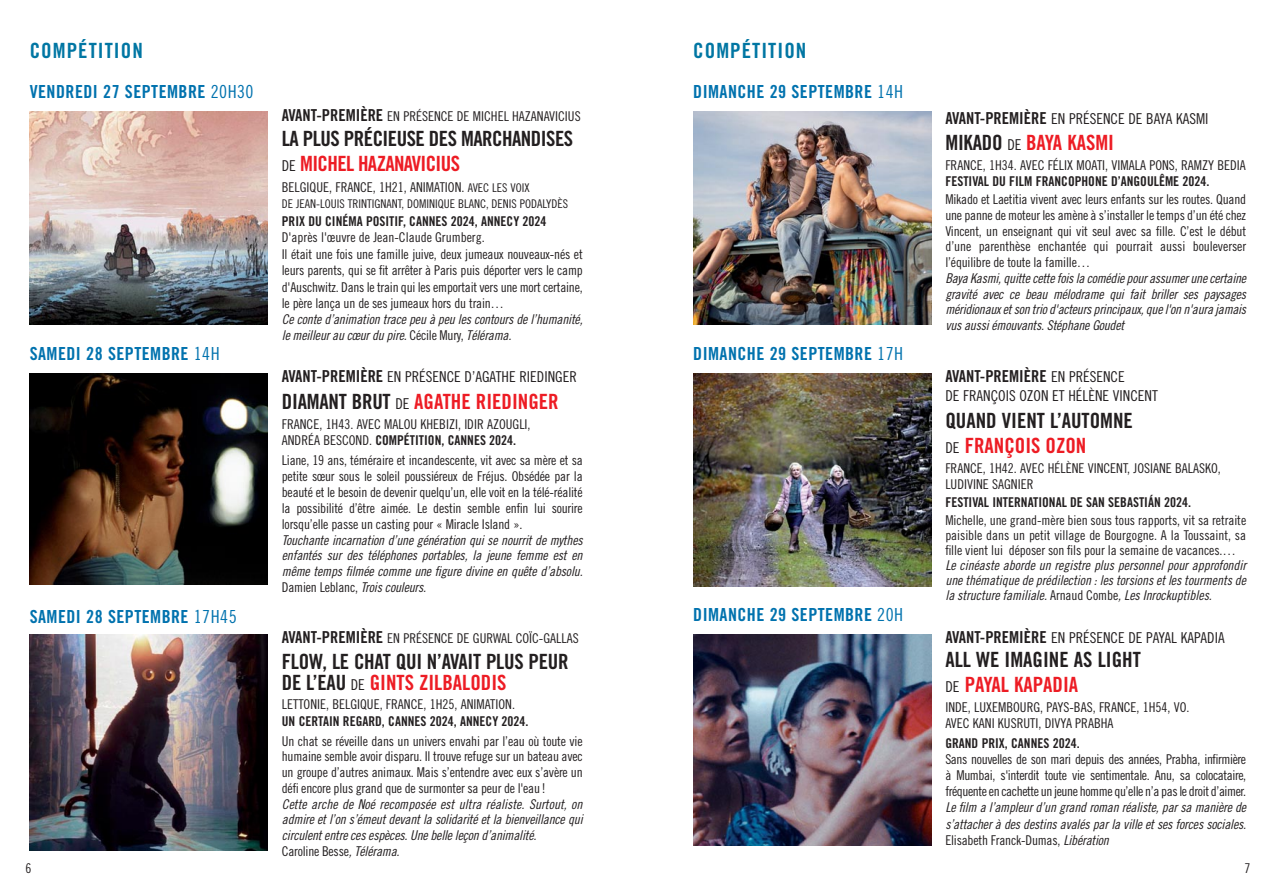
<style>
.page{position:relative;width:1276px;height:893px;background:#fff}
.page>*{position:absolute;margin:0;border:0;box-sizing:border-box;transform-origin:0 0}
.t1{font:21px/25.2px "Trade Gothic Bold Cond Twenty";letter-spacing:-.01em;color:#231f20}
.t2{font:21px "Trade Gothic Bold Cond Twenty";letter-spacing:-.005em;color:#ed1c24}
.t3{font:21px "Trade Gothic Bold Cond Twenty";letter-spacing:.05em;color:#0076a3}
.t4{font:18px "Trade Gothic Bold Cond Twenty";letter-spacing:.025em;color:#0072ae}
.t5{font:16.5px "Trade Gothic Bold Cond Twenty";color:#231f20}
.t6{font:15px "Trade Gothic Cond Eighteen";color:#231f20}
.t7{font:13.5px/15.8px "Trade Gothic Cond Eighteen";letter-spacing:-.005em;color:#231f20;text-align:justify}
.t8{font:italic 13.5px/15.8px "Trade Gothic Cond Eighteen";letter-spacing:-.02em;color:#231f20;text-align:justify}
.t9{font:13.5px "Trade Gothic Bold Cond Twenty";color:#231f20}
.t10{font:12px "Trade Gothic Cond Eighteen";color:#231f20}
.s1{font-family:"Trade Gothic Cond Eighteen"}
.s2{font-family:"Trade Gothic Bold Cond Twenty";font-size:16.5px}
.s3{font-family:"Trade Gothic Cond Eighteen";font-size:15px}
.s4{color:#ed1c24}
.s5{font-size:12px}
.s6{font-style:normal}
.s7{color:#231f20}
.s8{font-family:"Trade Gothic Cond Eighteen";font-size:15px;color:#231f20}
</style>
<div class="page">
<img style="left:693px;top:111px;width:238px;height:213px">
<img style="left:693px;top:373px;width:238px;height:213px">
<img style="left:693px;top:634px;width:238px;height:211px">
<img style="left:30px;top:111px;width:238px;height:213px">
<img style="left:30px;top:373px;width:238px;height:211px">
<img style="left:30px;top:634px;width:238px;height:216px">
<h1 class="t3" style="left:30px;top:42px;width:115px">COMPÉTITION</h1>
<h1 class="t3" style="left:693px;top:42px;width:115px">COMPÉTITION</h1>
<h2 class="t4" style="left:30px;top:85px;width:225px">VENDREDI 27 SEPTEMBRE <span class="s1">20H30</span></h2>
<h2 class="t4" style="left:693px;top:85px;width:211px">DIMANCHE 29 SEPTEMBRE <span class="s1">14H</span></h2>
<h2 class="t4" style="left:30px;top:347px;width:191px">SAMEDI 28 SEPTEMBRE <span class="s1">14H</span></h2>
<p class="t7" style="left:282px;top:110px;width:300px"><span class="s2">AVANT-PREMIÈRE</span> EN PRÉSENCE DE MICHEL HAZANAVICIUS</p>
<h1 class="t1" style="left:282px;top:128px;width:293px">LA PLUS PRÉCIEUSE DES MARCHANDISES<br><span class="s3">DE</span> <span class="s4">MICHEL HAZANAVICIUS</span></h1>
<p class="t7" style="left:282px;top:180px;width:249px">BELGIQUE, FRANCE, 1H21, ANIMATION. <span class="s5">AVEC LES VOIX</span></p>
<p class="t10" style="left:282px;top:200px;width:288px">DE JEAN-LOUIS TRINTIGNANT, DOMINIQUE BLANC, DENIS PODALYDÈS</p>
<p class="t9" style="left:282px;top:216px;width:266px">PRIX DU CINÉMA POSITIF, CANNES 2024, ANNECY 2024</p>
<p class="t7" style="left:282px;top:230px;width:302px;line-height:16.5px;text-align:left">D'après l'œuvre de Jean-Claude Grumberg.<br>Il était une fois une famille juive, deux jumeaux nouveaux-nés et leurs parents, qui se fit arrêter à Paris puis déporter vers le camp d'Auschwitz. Dans le train qui les emportait vers une mort certaine, le père lança un de ses jumeaux hors du train…</p>
<p class="t8" style="left:282px;top:312px;width:305px">Ceconted’animation tracepeu à peu lescontoursdel’humanité, lemeilleurau cœurdu pire.<span class="s6">C é c i l e M u ry ,</span> Télérama.</p>
<p class="t6" style="left:282px;top:371px;width:296px"><span class="s2">AVANT-PREMIÈRE</span> EN PRÉSENCE D’AGATHE RIEDINGER</p>
<h1 class="t2" style="left:282px;top:394px;width:278px"><span class="s7">DIAMANT BRUT</span> <span class="s8">DE</span> AGATHE RIEDINGER</h1>
<p class="t7" style="left:282px;top:418px;width:250px">FRANCE, 1H43. AVEC MALOU KHEBIZI, IDIR AZOUGLI,</p>
<p class="t9" style="left:282px;top:435px;width:236px"><span class="s1">ANDRÉA BESCOND.</span> COMPÉTITION, CANNES 2024.</p>
<p class="t7" style="left:282px;top:453px;width:302px">Liane, 19 ans, téméraire et incandescente, vit avec sa mère et sa petite sœur sous le soleil poussiéreux de Fréjus. Obsédée par la beauté et le besoin de devenir quelqu’un, elle voit en la télé-réalité la possibilité d’être aimée. Le destin semble enfin lui sourire lorsqu’elle passe un casting pour « Miracle Island ».</p>
<p class="t8" style="left:282px;top:533px;width:305px">Touchante incarnation d’une génération qui se nourrit de mythes enfantés sur des téléphones portables, la jeune femme est en même temps filmée comme une figure divine en quête d’absolu.<br><span class="s6">Damien Leblanc,</span> Troiscouleurs.</p>
<h2 class="t4" style="left:693px;top:347px;width:211px">DIMANCHE 29 SEPTEMBRE <span class="s1">17H</span></h2>
<p class="t6" style="left:945px;top:114px;width:265px"><span class="s2">AVANT-PREMIÈRE</span> EN PRÉSENCE DE BAYA KASMI</p>
<h1 class="t2" style="left:945px;top:135px;width:170px"><span class="s7">MIKADO</span> <span class="s8">DE</span> BAYA KASMI</h1>
<p class="t7" style="left:945px;top:158px;width:302px">FRANCE, 1H34. AVEC FÉLIX MOATI, VIMALA PONS, RAMZY BEDIA</p>
<p class="t9" style="left:945px;top:177px;width:266px">FESTIVAL DU FILM FRANCOPHONE D’ANGOULÊME 2024.</p>
<p class="t7" style="left:945px;top:193px;width:302px">Mikado et Laetitia vivent avec leurs enfants sur les routes. Quand une panne de moteur les amène à s’installer le temps d’un été chez Vincent, un enseignant qui vit seul avec sa fille. C’est le début d’une parenthèse enchantée qui pourrait aussi bouleverser l’équilibre de toute la famille…</p>
<p class="t8" style="left:945px;top:271px;width:305px">Baya Kasmi,quittecettefoisla comédiepourassumerunecertaine gravité avec ce beau mélodrame qui fait briller ses paysages méridionauxetson triod'acteursprincipaux,quel'on n'aura jamais vusaussiémouvants.StéphaneGoudet</p>
<p class="t5" style="left:945px;top:370px;width:181px">AVANT-PREMIÈRE <span class="s3">EN PRÉSENCE</span></p>
<p class="t6" style="left:945px;top:391px;width:214px">DE FRANÇOIS OZON ET HÉLÈNE VINCENT</p>
<h1 class="t1" style="left:945px;top:410px;width:189px">QUAND VIENT L’AUTOMNE<br><span class="s3">DE</span> <span class="s4">FRANÇOIS OZON</span></h1>
<p class="t7" style="left:945px;top:461px;width:277px;line-height:16.2px">FRANCE, 1H42. AVEC HÉLÈNE VINCENT, JOSIANE BALASKO,<br>LUDIVINE SAGNIER</p>
<p class="t9" style="left:945px;top:498px;width:247px">FESTIVAL INTERNATIONAL DE SAN SEBASTIÁN 2024.</p>
<p class="t7" style="left:945px;top:513px;width:302px;line-height:15px">Michelle, une grand-mère bien sous tous rapports, vit sa retraite paisible dans un petit village de Bourgogne. A la Toussaint, sa fille vient lui déposer son fils pour la semaine de vacances.…</p>
<p class="t8" style="left:945px;top:558px;width:305px;line-height:15px">Le cinéaste aborde un registre plus personnel pour approfondir une thématique de prédilection :les torsions etles tourments de la structure familiale.<span class="s6">A r n a u d C o m b e</span> ,Les Inrockuptibles.</p>
<h2 class="t4" style="left:30px;top:610px;width:208px">SAMEDI 28 SEPTEMBRE <span class="s1">17H45</span></h2>
<h2 class="t4" style="left:693px;top:608px;width:211px">DIMANCHE 29 SEPTEMBRE <span class="s1">20H</span></h2>
<p class="t7" style="left:282px;top:632px;width:298px"><span class="s2">AVANT-PREMIÈRE</span> EN PRÉSENCE DE GURWAL COÏC-GALLAS</p>
<h1 class="t1" style="left:282px;top:652px;width:288px;line-height:21px">FLOW, LE CHAT QUI N’AVAIT PLUS PEUR<br>DE L’EAU <span class="s3">DE</span> <span class="s4">GINTS ZILBALODIS</span></h1>
<p class="t7" style="left:282px;top:698px;width:235px">LETTONIE, BELGIQUE, FRANCE, 1H25, ANIMATION.</p>
<p class="t9" style="left:282px;top:716px;width:248px">UN CERTAIN REGARD, CANNES 2024, ANNECY 2024.</p>
<p class="t7" style="left:282px;top:734px;width:302px">Un chat se réveille dans un univers envahi par l’eau où toute vie humaine semble avoir disparu. Il trouve refuge sur un bateau avec un groupe d’autres animaux. Mais s’entendre avec eux s’avère un défi encore plus grand que de surmonter sa peur de l'eau !</p>
<p class="t8" style="left:282px;top:797px;width:305px;text-align:left">Cette arche de Noé recomposée est ultra réaliste. Surtout, on admireetl’on s’émeutdevantla solidaritéetla bienveillancequi circulententrecesespèces.Unebelleleçon d’animalité.<br><span class="s6">Caroline Besse</span>,Télérama.</p>
<p class="t6" style="left:945px;top:632px;width:281px"><span class="s2">AVANT-PREMIÈRE</span> EN PRÉSENCE DE PAYAL KAPADIA</p>
<h1 class="t1" style="left:945px;top:648px;width:197px">ALL WE IMAGINE AS LIGHT<br><span class="s3">DE</span> <span class="s4">PAYAL KAPADIA</span></h1>
<p class="t7" style="left:945px;top:700px;width:246px;line-height:16.2px">INDE, LUXEMBOURG, PAYS-BAS, FRANCE, 1H54, VO.<br>AVEC KANI KUSRUTI, DIVYA PRABHA</p>
<p class="t9" style="left:945px;top:738px;width:136px">GRAND PRIX, CANNES 2024.</p>
<p class="t7" style="left:945px;top:753px;width:302px">Sans nouvelles de son mari depuis des années, Prabha, infirmière à Mumbai, s'interdit toute vie sentimentale. Anu, sa colocataire, fréquente en cachette un jeune homme qu’elle n’a pas le droit d’aimer.</p>
<p class="t8" style="left:945px;top:801px;width:305px">Lefilm a l’ampleurd’un grand roman réaliste,parsa manièrede s’attacherà desdestinsavalésparla villeetsesforcessociales.<br><span class="s6">Elisabeth Franck-Dumas,</span> Libération</p>
<p class="t7" style="left:26px;top:861px;width:7px">6</p>
<p class="t7" style="left:1244px;top:861px;width:7px">7</p>
</div>
